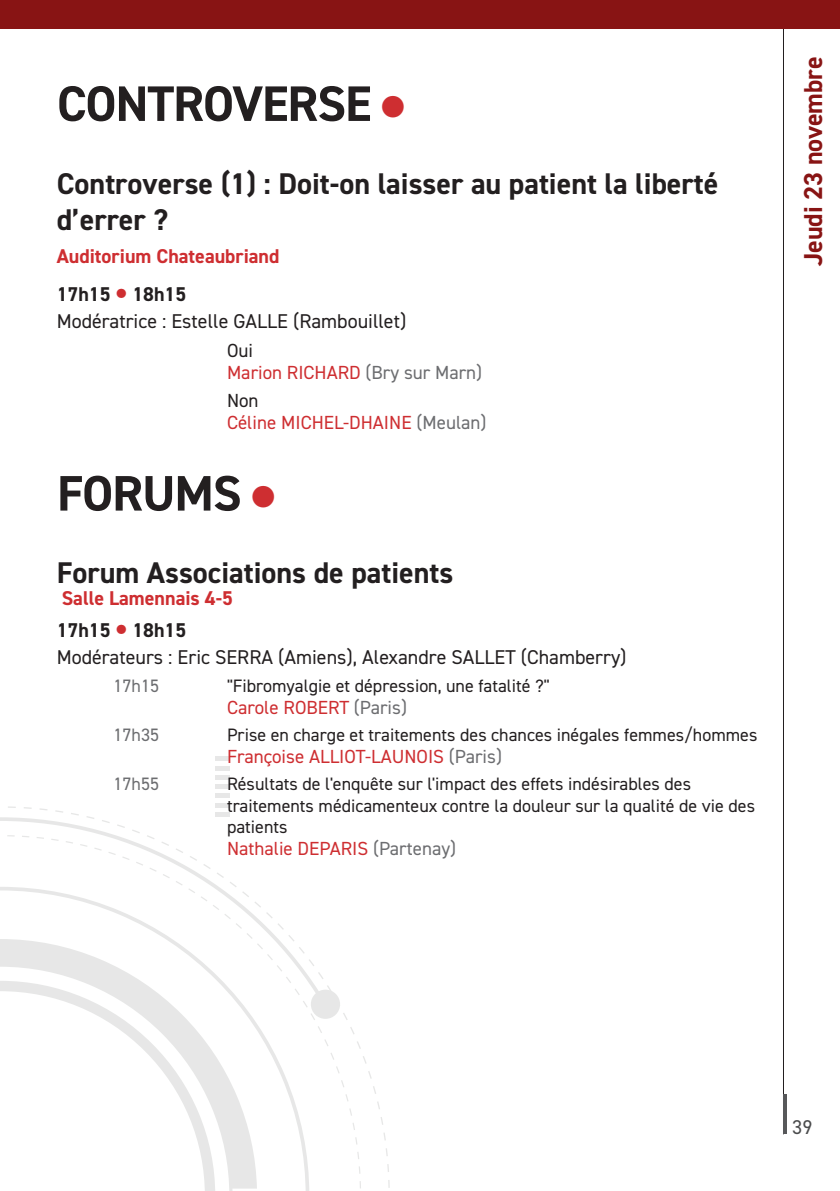
<style>
.page{position:relative;width:840px;height:1191px;background:#fff}
.page>*{position:absolute;margin:0;border:0;box-sizing:border-box;transform-origin:0 0}
.t1{font:700 50px "DIN2014";letter-spacing:-.02em;color:#231f20}
.t2{font:700 30px/36px "DIN2014";color:#231f20}
.t3{font:700 26px "DIN2014";color:#881414}
.t4{font:20px "DIN2014";color:#231f20}
.t5{font:700 20px/37.6px "DIN2014";color:#ce2e31}
.t6{font:20px "DIN2014";color:#4b4c4d}
.t7{font:19px/22px "DIN2014";color:#ce2e31}
.t8{font:18px/21.6px "DIN2014";color:#231f20}
.t9{font:18px "DIN2014";color:#6c6d70}
.s1{color:#ce2e31}
.s2{color:#231f20}
.s3{font-size:40px}
.s4{color:#6c6d70}
</style>
<div class="page">
<hr style="left:782px;top:0;width:1px;height:1134px;background:#231f20">
<svg style="left:782px;top:1094px;width:4px;height:40px"></svg>
<div style="left:0;top:0;width:839px;height:28px;background:#881414"></div>
<svg style="left:0;top:806px;width:389px;height:385px"></svg>
<div style="left:311px;top:989px;width:29px;height:29px;background:#e7e7e7;border-radius:50%"></div>
<hr style="left:216px;top:812px;width:14px;height:4px;background:#e7e7e7">
<hr style="left:216px;top:803px;width:14px;height:4px;background:#e7e7e7">
<hr style="left:216px;top:794px;width:14px;height:4px;background:#e7e7e7">
<hr style="left:216px;top:784px;width:14px;height:4px;background:#e7e7e7">
<hr style="left:216px;top:775px;width:14px;height:4px;background:#e7e7e7">
<hr style="left:216px;top:766px;width:14px;height:4px;background:#e7e7e7">
<div style="left:216px;top:756px;width:14px;height:5px;background:#e7e7e7"></div>
<svg style="left:0;top:939px;width:257px;height:249px"></svg>
<h1 class="t1" style="left:57px;top:70px;width:349px">CONTROVERSE <span class="s1">●</span></h1>
<h2 class="t2" style="left:57px;top:165px;width:662px">Controverse (1) : Doit-on laisser au patient la liberté d’errer ?</h2>
<p class="t5" style="left:57px;top:237px;width:224px">Auditorium Chateaubriand<br><span class="s2">17h15</span> <span class="s3">•</span> <span class="s2">18h15</span></p>
<p class="t4" style="left:57px;top:309px;width:351px">Modératrice : Estelle GALLE (Rambouillet)</p>
<p class="t7" style="left:227px;top:339px;width:257px"><span class="s2">Oui<br></span>Marion RICHARD <span class="s4">(Bry sur Marn)</span></p>
<p class="t7" style="left:227px;top:389px;width:261px"><span class="s2">Non<br></span>Céline MICHEL-DHAINE <span class="s4">(Meulan)</span></p>
<h1 class="t1" style="left:57px;top:460px;width:219px">FORUMS <span class="s1">●</span></h1>
<h2 class="t2" style="left:57px;top:554px;width:398px">Forum Associations de patients</h2>
<p class="t5" style="left:57px;top:581px;width:177px;line-height:32px">Salle Lamennais 4-5<br><span class="s2">17h15</span> <span class="s3">•</span> <span class="s2">18h15</span></p>
<p class="t4" style="left:57px;top:645px;width:571px">Modérateurs : Eric SERRA (Amiens), Alexandre SALLET (Chamberry)</p>
<p class="t9" style="left:113px;top:674px;width:47px">17h15</p>
<p class="t8" style="left:227px;top:674px;width:324px">"Fibromyalgie et dépression, une fatalité ?"</p>
<p class="t7" style="left:227px;top:695px;width:181px">Carole ROBERT <span class="s4">(Paris)</span></p>
<p class="t9" style="left:113px;top:723px;width:47px">17h35</p>
<p class="t8" style="left:227px;top:723px;width:531px">Prise en charge et traitements des chances inégales femmes/hommes</p>
<p class="t7" style="left:227px;top:745px;width:276px">Françoise ALLIOT-LAUNOIS <span class="s4">(Paris)</span></p>
<p class="t9" style="left:113px;top:772px;width:47px">17h55</p>
<p class="t8" style="left:227px;top:773px;width:529px">Résultats de l'enquête sur l'impact des effets indésirables des traitements médicamenteux contre la douleur sur la qualité de vie des patients</p>
<p class="t7" style="left:227px;top:837px;width:230px">Nathalie DEPARIS <span class="s4">(Partenay)</span></p>
<h3 class="t3" style="left:795px;top:266px;width:211px;rotate:-90deg">Jeudi 23 novembre</h3>
<p class="t6" style="left:791px;top:1114px;width:21px">39</p>
</div>
